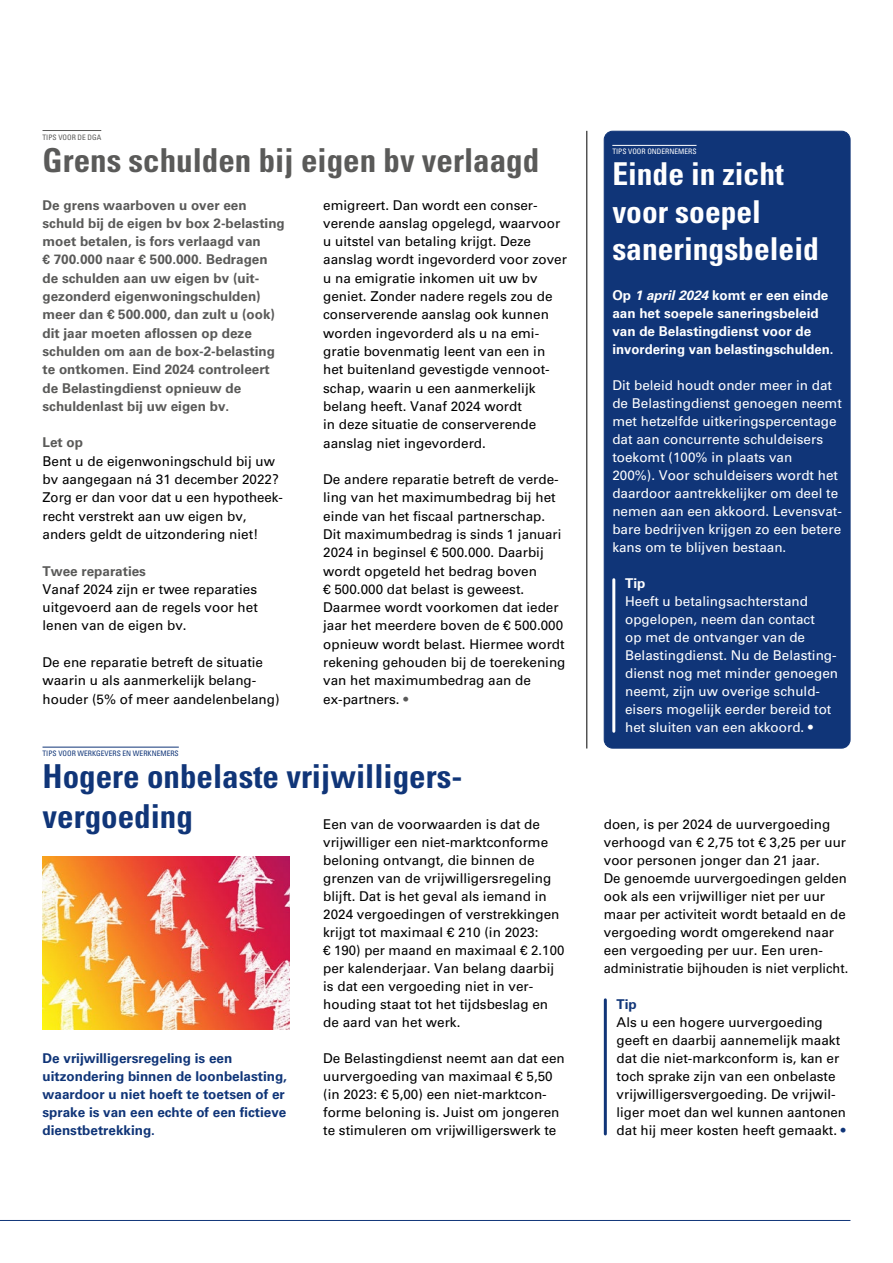
<style>
.page{position:relative;width:893px;height:1263px;background:#fff}
.page>*{position:absolute;margin:0;border:0;box-sizing:border-box;transform-origin:0 0}
.t1{font:700 condensed 33px/39.6px "Univers LT Std";color:#103578}
.t2{font:700 condensed 33px "Univers LT Std";color:#5a5a59}
.t3{font:700 condensed 31.5px/37.8px "Univers LT Std";color:#fff}
.t4{font:13.5px/18.3px "Univers LT Std";color:#000}
.t5{font:13.5px/18px "Univers LT Std";color:#fff}
.t6{font:700 13.5px/18.3px "Univers LT Std";color:#5a5a59}
.t7{font:700 13.5px/18px "Univers LT Std";color:#103578}
.t8{font:700 13.5px/18px "Univers LT Std";color:#fff}
.t9{font:condensed 7.5px "Univers LT Std";color:#103578}
.t10{font:condensed 7.5px "Univers LT Std";color:#fff}
.t11{font:condensed 7.5px "Univers LT Std";color:#5a5a59}
.s1{color:#5a5a59}
.s2{font-style:italic}
.s3{color:#103578}
</style>
<div class="page">
<hr style="left:0;top:1220px;width:850px;height:1px;background:#103578">
<hr style="left:43px;top:130px;width:58px;height:1px;background:#5a5a59">
<hr style="left:43px;top:747px;width:136px;height:1px;background:#103578">
<img style="left:43px;top:857px;width:246px;height:172px">
<hr style="left:586px;top:131px;width:1px;height:617px;background:#000">
<div style="left:604px;top:131px;width:246px;height:617px;background:#103578;border-radius:9px"></div>
<div style="left:604px;top:131px;width:246px;height:617px;border:1px solid #103578;border-radius:9px"></div>
<hr style="left:612px;top:145px;width:84px;height:1px;background:#fff">
<hr style="left:604px;top:1000px;width:3px;height:134px;background:#103578">
<hr style="left:612px;top:580px;width:3px;height:151px;background:#fff">
<p class="t11" style="left:43px;top:132px;width:60px">TIPS VOOR DE DGA</p>
<h1 class="t2" style="left:43px;top:140px;width:498px">Grens schulden bij eigen bv verlaagd</h1>
<p class="t6" style="left:43px;top:196px;width:244px">De grens waarboven u over een schuld bij de eigen bv box 2-belasting moet betalen, is fors verlaagd van<br>€ 700.000 naar € 500.000. Bedragen de schulden aan uw eigen bv (uit&shy;gezonderd eigenwoningschulden) meer dan € 500.000, dan zult u (ook) dit jaar moeten aflossen op deze schulden om aan de box-2-belasting te ontkomen. Eind 2024 controleert de Belastingdienst opnieuw de schuldenlast bij uw eigen bv.</p>
<p class="t6" style="left:43px;top:434px;width:42px">Let op</p>
<p class="t4" style="left:43px;top:452px;width:242px">Bent u de eigenwoningschuld bij uw bv aangegaan ná 31 december 2022?<br>Zorg er dan voor dat u een hypotheek&shy;recht verstrekt aan uw eigen bv, anders geldt de uitzondering niet!</p>
<p class="t6" style="left:43px;top:562px;width:105px">Twee reparaties</p>
<p class="t4" style="left:43px;top:580px;width:217px;text-align:justify">Vanaf 2024 zijn er twee reparaties uitgevoerd aan de regels voor het lenen van de eigen bv.</p>
<p class="t4" style="left:43px;top:653px;width:239px">De ene reparatie betreft de situatie waarin u als aanmerkelijk belang&shy;houder (5% of meer aandelenbelang)</p>
<p class="t4" style="left:323px;top:196px;width:245px">emigreert. Dan wordt een conser&shy;verende aanslag opgelegd, waarvoor u uitstel van betaling krijgt. Deze aanslag wordt ingevorderd voor zover u na emigratie inkomen uit uw bv geniet. Zonder nadere regels zou de conserverende aanslag ook kunnen worden ingevorderd als u na emi&shy;gratie bovenmatig leent van een in het buitenland gevestigde vennoot&shy;schap, waarin u een aanmerkelijk belang heeft. Vanaf 2024 wordt<br>in deze situatie de conserverende aanslag niet ingevorderd.</p>
<p class="t4" style="left:323px;top:470px;width:244px">De andere reparatie betreft de verde&shy;ling van het maximumbedrag bij het einde van het fiscaal partnerschap.<br>Dit maximumbedrag is sinds 1 januari 2024 in beginsel € 500.000. Daarbij wordt opgeteld het bedrag boven<br>€ 500.000 dat belast is geweest.<br>Daarmee wordt voorkomen dat ieder jaar het meerdere boven de € 500.000 opnieuw wordt belast. Hiermee wordt rekening gehouden bij de toerekening van het maximumbedrag aan de ex-partners. <span class="s1">•</span></p>
<p class="t9" style="left:43px;top:749px;width:138px">TIPS VOOR WERKGEVERS EN WERKNEMERS</p>
<h1 class="t1" style="left:43px;top:756px;width:421px">Hogere onbelaste vrijwilligers&shy;vergoeding</h1>
<p class="t4" style="left:323px;top:815px;width:243px">Een van de voorwaarden is dat de vrijwilliger een niet-marktconforme beloning ontvangt, die binnen de grenzen van de vrijwilligersregeling blijft. Dat is het geval als iemand in 2024 vergoedingen of verstrekkingen krijgt tot maximaal € 210 (in 2023:<br>€ 190) per maand en maximaal € 2.100 per kalenderjaar. Van belang daarbij is dat een vergoeding niet in ver&shy;houding staat tot het tijdsbeslag en de aard van het werk.</p>
<p class="t4" style="left:323px;top:1049px;width:243px">De Belastingdienst neemt aan dat een uurvergoeding van maximaal € 5,50 (in 2023: € 5,00) een niet-marktcon&shy;forme beloning is. Juist om jongeren te stimuleren om vrijwilligerswerk te</p>
<p class="t7" style="left:43px;top:1050px;width:246px">De vrijwilligersregeling is een uitzondering binnen de loonbelasting, waardoor u niet hoeft te toetsen of er sprake is van een echte of een fictieve dienstbetrekking.</p>
<p class="t10" style="left:612px;top:147px;width:86px">TIPS VOOR ONDERNEMERS</p>
<h2 class="t3" style="left:612px;top:154px;width:208px">Einde in zicht voor soepel saneringsbeleid</h2>
<p class="t8" style="left:612px;top:286px;width:223px">Op <span class="s2">1 april 2024</span> komt er een einde aan het soepele saneringsbeleid van de Belastingdienst voor de invordering van belastingschulden.</p>
<p class="t5" style="left:612px;top:376px;width:231px">Dit beleid houdt onder meer in dat de Belastingdienst genoegen neemt met hetzelfde uitkeringspercentage dat aan concurrente schuldeisers toekomt (100% in plaats van<br>200%). Voor schuldeisers wordt het daardoor aantrekkelijker om deel te nemen aan een akkoord. Levensvat&shy;bare bedrijven krijgen zo een betere kans om te blijven bestaan.</p>
<p class="t8" style="left:625px;top:574px;width:22px">Tip</p>
<p class="t5" style="left:625px;top:592px;width:215px">Heeft u betalingsachterstand opgelopen, neem dan contact<br>op met de ontvanger van de<br>Belastingdienst. Nu de Belasting&shy;dienst nog met minder genoegen neemt, zijn uw overige schuld&shy;eisers mogelijk eerder bereid tot het sluiten van een akkoord. •</p>
<p class="t4" style="left:604px;top:815px;width:246px">doen, is per 2024 de uurvergoeding verhoogd van € 2,75 tot € 3,25 per uur voor personen jonger dan 21 jaar.<br>De genoemde uurvergoedingen gelden ook als een vrijwilliger niet per uur maar per activiteit wordt betaald en de vergoeding wordt omgerekend naar een vergoeding per uur. Een uren&shy;administratie bijhouden is niet verplicht.</p>
<p class="t7" style="left:617px;top:995px;width:22px">Tip</p>
<p class="t4" style="left:617px;top:1013px;width:231px">Als u een hogere uurvergoeding geeft en daarbij aannemelijk maakt dat die niet-markconform is, kan er toch sprake zijn van een onbelaste vrijwilligersvergoeding. De vrijwil&shy;liger moet dan wel kunnen aantonen dat hij meer kosten heeft gemaakt. <span class="s3">•</span></p>
</div>
